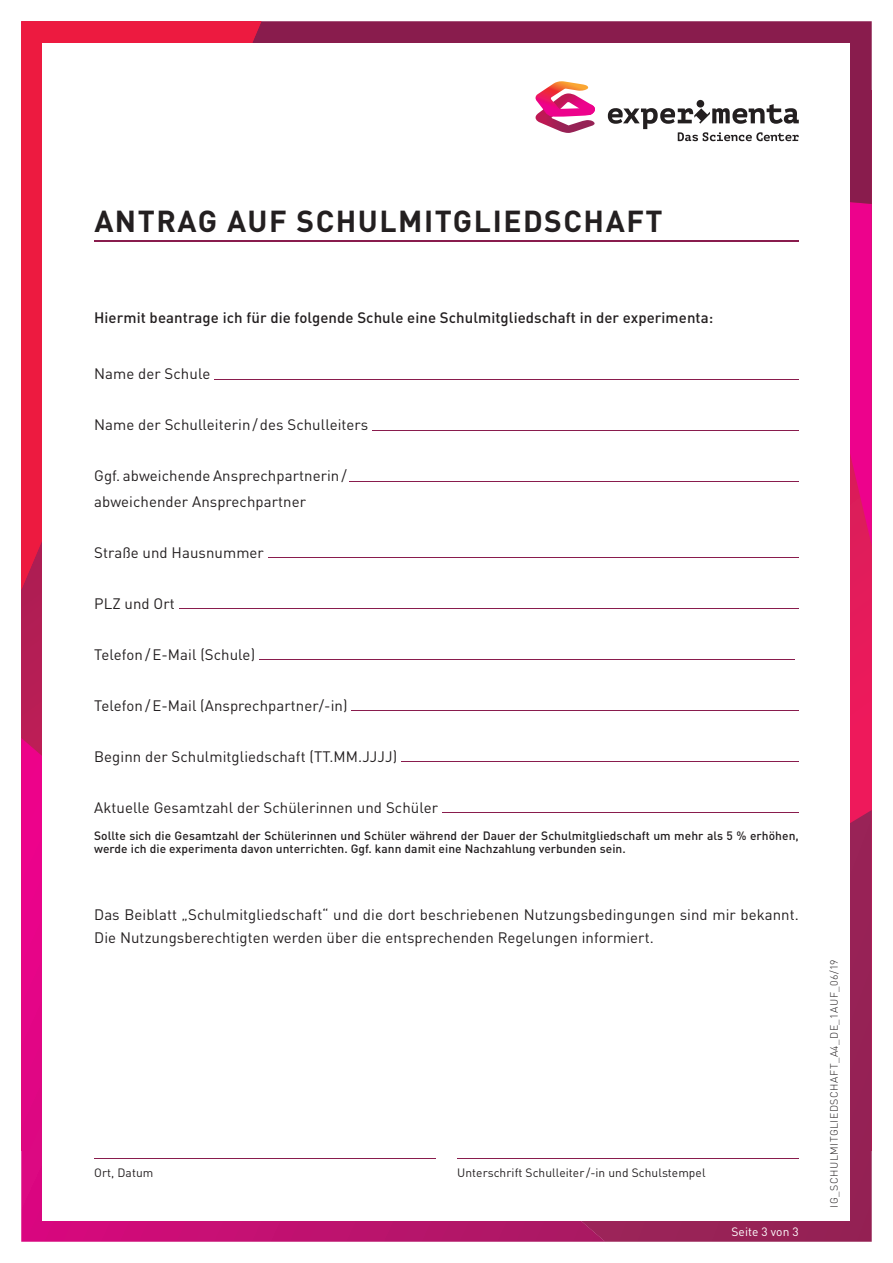
<style>
.page{position:relative;width:893px;height:1263px;background:#fff}
.page>*{position:absolute;margin:0;border:0;box-sizing:border-box;transform-origin:0 0}
.t1{font:700 30px "DINOT";letter-spacing:.05em;color:#231f20}
.t2{font:15px/25.5px "DINOT";letter-spacing:.005em;color:#231f20}
.t3{font:500 15px "DINOT";letter-spacing:.005em;color:#231f20}
.t4{font:500 12px/13.2px "DINOT";letter-spacing:.005em;color:#231f20}
.t5{font:12px "DINOT";letter-spacing:.005em;color:#231f20}
.t6{font:12px "DINOT";letter-spacing:.005em;color:#fff}
.t7{font:300 10.5px "DINOT";letter-spacing:.05em;color:#231f20}
</style>
<div class="page">
<svg style="left:850px;top:204px;width:22px;height:342px"></svg>
<div style="left:261px;top:21px;width:611px;height:183px;background:#891c4d"></div>
<div style="left:21px;top:21px;width:240px;height:569px;background:#ed1a40"></div>
<svg style="left:605px;top:810px;width:267px;height:432px"></svg>
<svg style="left:21px;top:738px;width:584px;height:504px"></svg>
<div style="left:43px;top:43px;width:807px;height:1177px;background:#fff"></div>
<div style="left:697px;top:100px;width:7px;height:8px;background:#231f20;border-radius:50%"></div>
<svg style="left:608px;top:104px;width:191px;height:37px"></svg>
<svg style="left:535px;top:81px;width:60px;height:52px"></svg>
<hr style="left:94px;top:240px;width:705px;height:2px;background:#891c4d">
<hr style="left:214px;top:379px;width:585px;height:1px;background:#891c4d">
<hr style="left:372px;top:430px;width:427px;height:1px;background:#891c4d">
<hr style="left:350px;top:481px;width:449px;height:1px;background:#891c4d">
<hr style="left:268px;top:557px;width:531px;height:1px;background:#891c4d">
<hr style="left:179px;top:608px;width:620px;height:1px;background:#891c4d">
<hr style="left:259px;top:659px;width:536px;height:1px;background:#891c4d">
<hr style="left:352px;top:710px;width:447px;height:1px;background:#891c4d">
<hr style="left:401px;top:761px;width:398px;height:1px;background:#891c4d">
<hr style="left:442px;top:812px;width:357px;height:1px;background:#891c4d">
<hr style="left:94px;top:1158px;width:342px;height:1px;background:#891c4d">
<hr style="left:457px;top:1158px;width:342px;height:1px;background:#891c4d">
<h1 class="t1" style="left:94px;top:197px;width:570px">ANTRAG AUF SCHULMITGLIEDSCHAFT</h1>
<p class="t3" style="left:94px;top:306px;width:621px">Hiermit beantrage ich für die folgende Schule eine Schulmitgliedschaft in der experimenta:</p>
<p class="t2" style="left:94px;top:360px;width:118px">Name der Schule</p>
<p class="t2" style="left:94px;top:411px;width:276px">Name der Schulleiterin / des Schulleiters</p>
<p class="t2" style="left:94px;top:462px;width:254px">Ggf. abweichende Ansprechpartnerin / abweichender Ansprechpartner</p>
<p class="t2" style="left:94px;top:539px;width:171px">Straße und Hausnummer</p>
<p class="t2" style="left:94px;top:590px;width:82px">PLZ und Ort</p>
<p class="t2" style="left:94px;top:641px;width:162px">Telefon / E-Mail (Schule)</p>
<p class="t2" style="left:94px;top:692px;width:255px">Telefon / E-Mail (Ansprechpartner/-in)</p>
<p class="t2" style="left:94px;top:743px;width:304px">Beginn der Schulmitgliedschaft (TT.MM.JJJJ)</p>
<p class="t2" style="left:94px;top:794px;width:345px">Aktuelle Gesamtzahl der Schülerinnen und Schüler</p>
<p class="t4" style="left:94px;top:828px;width:706px">Sollte sich die Gesamtzahl der Schülerinnen und Schüler während der Dauer der Schulmitgliedschaft um mehr als 5 % erhöhen, werde ich die experimenta davon unterrichten. Ggf. kann damit eine Nachzahlung verbunden sein.</p>
<p class="t2" style="left:94px;top:902px;width:706px;line-height:22.5px">Das Beiblatt „Schulmitgliedschaft“ und die dort beschriebenen Nutzungsbedingungen sind mir bekannt.<br>Die Nutzungsberechtigten werden über die entsprechenden Regelungen informiert.</p>
<p class="t5" style="left:94px;top:1163px;width:61px">Ort, Datum</p>
<p class="t5" style="left:457px;top:1163px;width:250px">Unterschrift Schulleiter /-in und Schulstempel</p>
<p class="t6" style="left:731px;top:1222px;width:69px">Seite 3 von 3</p>
<p class="t7" style="left:826px;top:1208px;width:250px;rotate:-90deg">IG_SCHULMITGLIEDSCHAFT_A4_DE_1AUF_06/19</p>
</div>
